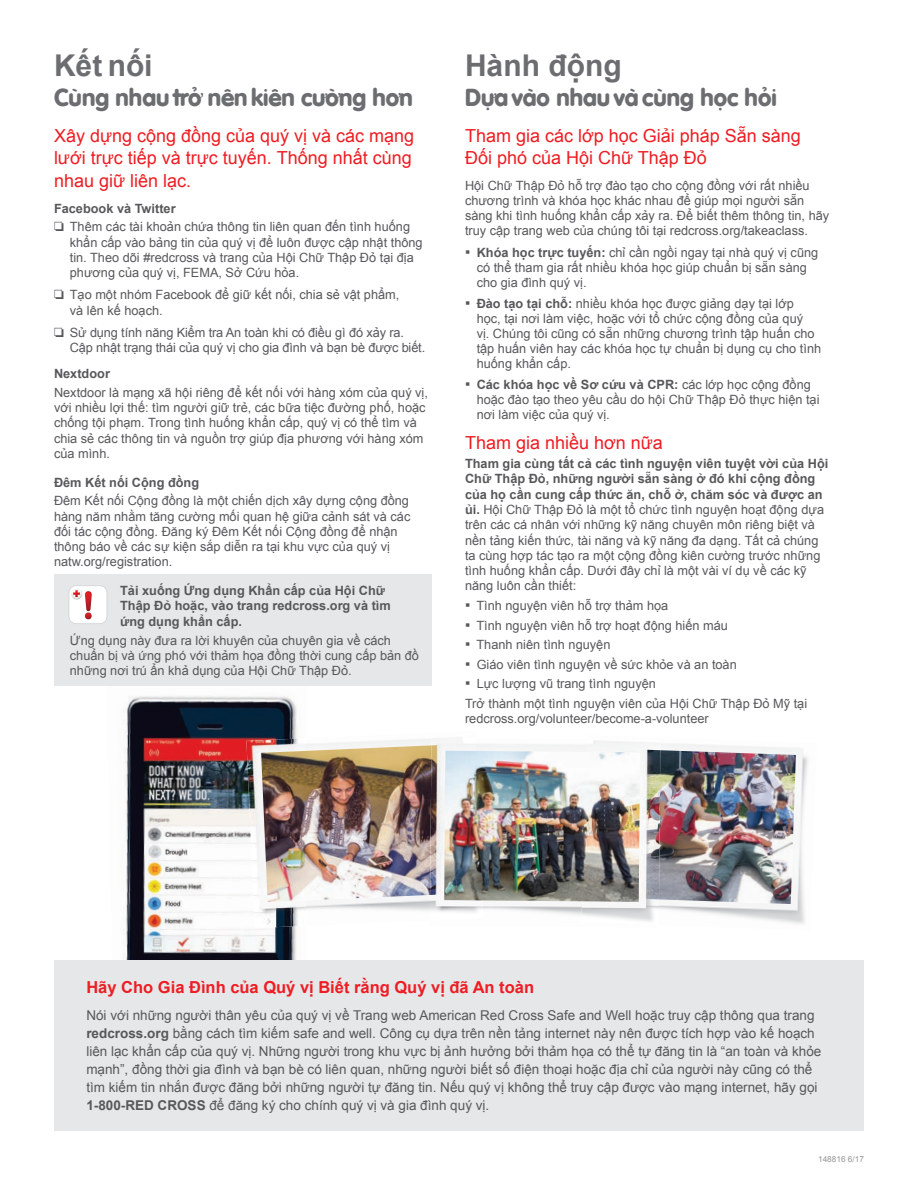
<style>
.page{position:relative;width:918px;height:1188px;background:#fff}
.page>*{position:absolute;margin:0;border:0;box-sizing:border-box;transform-origin:0 0}
.t1{font:700 30px "Arial";color:#6c6d70}
.t2{font:800 24px "Vogue";color:#6c6d70}
.t3{font:18px/22.5px "Arial";color:#ee1d23}
.t4{font:700 16.5px "Arial";color:#ee1d23}
.t5{font:13.5px/18px "Arial";color:#57585a}
.t6{font:12.75px/15.3px "Arial";color:#57585a}
.t7{font:700 12.75px/15.3px "Arial";color:#57585a}
.t8{font:8.25px "Arial";color:#939598}
.s1{font-weight:700}
.s2{font-family:"Arial Unicode MS"}
.s3{font-size:15px}
</style>
<div class="page">
<img style="left:123px;top:696px;width:174px;height:264px">
<div style="left:54px;top:574px;width:378px;height:112px;background:#e6e7e9"></div>
<svg style="left:69px;top:585px;width:38px;height:39px"></svg>
<div style="left:54px;top:960px;width:810px;height:171px;background:#e6e7e9"></div>
<img style="left:660px;top:744px;width:148px;height:180px">
<img style="left:660px;top:750px;width:136px;height:154px">
<img style="left:246px;top:738px;width:60px;height:190px">
<img style="left:261px;top:745px;width:169px;height:157px">
<img style="left:659px;top:750px;width:1px;height:149px">
<img style="left:483px;top:740px;width:176px;height:182px">
<img style="left:430px;top:738px;width:53px;height:176px">
<img style="left:430px;top:744px;width:32px;height:151px">
<img style="left:444px;top:751px;width:196px;height:151px">
<h1 class="t1" style="left:54px;top:45px;width:100px">Kết nối</h1>
<h2 class="t2" style="left:54px;top:79px;width:360px">Cùng nhau trở nên kiên cường hơn</h2>
<h3 class="t3" style="left:54px;top:124px;width:362px">Xây dựng cộng đồng của quý vị và các mạng lưới trực tiếp và trực tuyến. Thống nhất cùng nhau giữ liên lạc.</h3>
<p class="t6" style="left:54px;top:199px;width:358px;line-height:18.6px"><span class="s1">Facebook và Twitter<br></span><span class="s2">❏</span> Thêm các tài khoản chứa thông tin liên quan đến tình huống</p>
<p class="t6" style="left:70px;top:235px;width:354px">khẩn cấp vào bảng tin của quý vị để luôn được cập nhật thông tin. Theo dõi #redcross và trang của Hội Chữ Thập Đỏ tại địa phương của quý vị, FEMA, Sở Cứu hỏa.</p>
<p class="t6" style="left:70px;top:287px;width:331px;text-indent:-16px"><span class="s2">❏</span> Tạo một nhóm Facebook để giữ kết nối, chia sẻ vật phẩm, và lên kế hoạch.</p>
<p class="t6" style="left:70px;top:325px;width:357px;text-indent:-16px"><span class="s2">❏</span> Sử dụng tính năng Kiểm tra An toàn khi có điều gì đó xảy ra.<br>Cập nhật trạng thái của quý vị cho gia đình và bạn bè được biết.</p>
<p class="t7" style="left:54px;top:366px;width:57px">Nextdoor</p>
<p class="t6" style="left:54px;top:385px;width:376px">Nextdoor là mạng xã hội riêng để kết nối với hàng xóm của quý vị, với nhiều lợi thế: tìm người giữ trẻ, các bữa tiệc đường phố, hoặc chống tội phạm. Trong tình huống khẩn cấp, quý vị có thể tìm và chia sẻ các thông tin và nguồn trợ giúp địa phương với hàng xóm của mình.</p>
<p class="t7" style="left:54px;top:475px;width:147px">Đêm Kết nối Cộng đồng</p>
<p class="t6" style="left:54px;top:493px;width:358px">Đêm Kết nối Cộng đồng là một chiến dịch xây dựng cộng đồng hàng năm nhằm tăng cường mối quan hệ giữa cảnh sát và các đối tác cộng đồng. Đăng ký Đêm Kết nối Cộng đồng để nhận thông báo về các sự kiện sắp diễn ra tại khu vực của quý vị natw.org/registration.</p>
<p class="t7" style="left:120px;top:583px;width:272px">Tải xuống Ứng dụng Khẩn cấp của Hội Chữ<br>Thập Đỏ hoặc, vào trang redcross.org và tìm ứng dụng khẩn cấp.</p>
<p class="t6" style="left:70px;top:633px;width:351px">Ứng dụng này đưa ra lời khuyên của chuyên gia về cách chuẩn bị và ứng phó với thảm họa đồng thời cung cấp bản đồ những nơi trú ẩn khả dụng của Hội Chữ Thập Đỏ.</p>
<h1 class="t1" style="left:465px;top:45px;width:158px">Hành động</h1>
<h2 class="t2" style="left:465px;top:79px;width:313px">Dựa vào nhau và cùng học hỏi</h2>
<h3 class="t3" style="left:465px;top:124px;width:337px">Tham gia các lớp học Giải pháp Sẵn sàng<br>Đối phó của Hội Chữ Thập Đỏ</h3>
<p class="t6" style="left:465px;top:178px;width:366px">Hội Chữ Thập Đỏ hỗ trợ đào tạo cho cộng đồng với rất nhiều chương trình và khóa học khác nhau để giúp mọi người sẵn sàng khi tình huống khẩn cấp xảy ra. Để biết thêm thông tin, hãy truy cập trang web của chúng tôi tại redcross.org/takeaclass.</p>
<p class="t6" style="left:477px;top:245px;width:343px;text-indent:-12px"><span class="s3">▪</span> <span class="s1">Khóa học trực tuyến:</span> chỉ cần ngồi ngay tại nhà quý vị cũng có thể tham gia rất nhiều khóa học giúp chuẩn bị sẵn sàng cho gia đình quý vị.</p>
<p class="t6" style="left:477px;top:296px;width:346px;text-indent:-12px"><span class="s3">▪</span> <span class="s1">Đào tạo tại chỗ:</span> nhiều khóa học được giảng dạy tại lớp học, tại nơi làm việc, hoặc với tổ chức cộng đồng của quý<br>vị. Chúng tôi cũng có sẵn những chương trình tập huấn cho tập huấn viên hay các khóa học tự chuẩn bị dụng cụ cho tình huống khẩn cấp.</p>
<p class="t6" style="left:477px;top:377px;width:344px;text-indent:-12px"><span class="s3">▪</span> <span class="s1">Các khóa học về Sơ cứu và CPR:</span> các lớp học cộng đồng hoặc đào tạo theo yêu cầu do hội Chữ Thập Đỏ thực hiện tại nơi làm việc của quý vị.</p>
<h3 class="t3" style="left:465px;top:431px;width:199px">Tham gia nhiều hơn nữa</h3>
<p class="t6" style="left:465px;top:456px;width:365px"><span class="s1">Tham gia cùng tất cả các tình nguyện viên tuyệt vời của Hội Chữ Thập Đỏ, những người sẵn sàng ở đó khi cộng đồng của họ cần cung cấp thức ăn, chỗ ở, chăm sóc và được an ủi.</span> Hội Chữ Thập Đỏ là một tổ chức tình nguyện hoạt động dựa trên các cá nhân với những kỹ năng chuyên môn riêng biệt và nền tảng kiến thức, tài năng và kỹ năng đa dạng. Tất cả chúng ta cùng hợp tác tạo ra một cộng đồng kiên cường trước những tình huống khẩn cấp. Dưới đây chỉ là một vài ví dụ về các kỹ năng luôn cần thiết:</p>
<p class="t6" style="left:465px;top:598px;width:205px"><span class="s3">▪</span> Tình nguyện viên hỗ trợ thảm họa</p>
<p class="t6" style="left:465px;top:618px;width:264px"><span class="s3">▪</span> Tình nguyện viên hỗ trợ hoạt động hiến máu</p>
<p class="t6" style="left:465px;top:637px;width:147px"><span class="s3">▪</span> Thanh niên tình nguyện</p>
<p class="t6" style="left:465px;top:657px;width:273px"><span class="s3">▪</span> Giáo viên tình nguyện về sức khỏe và an toàn</p>
<p class="t6" style="left:465px;top:674px;width:344px;line-height:19.5px"><span class="s3">▪</span> Lực lượng vũ trang tình nguyện<br>Trở thành một tình nguyện viên của Hội Chữ Thập Đỏ Mỹ tại</p>
<p class="t6" style="left:465px;top:711px;width:245px">redcross.org/volunteer/become-a-volunteer</p>
<p class="t4" style="left:86px;top:977px;width:449px">Hãy Cho Gia Đình của Quý vị Biết rằng Quý vị đã An toàn</p>
<p class="t5" style="left:86px;top:1007px;width:737px">Nói với những người thân yêu của quý vị về Trang web American Red Cross Safe and Well hoặc truy cập thông qua trang <span class="s1">redcross.org</span> bằng cách tìm kiếm safe and well. Công cụ dựa trên nền tảng internet này nên được tích hợp vào kế hoạch liên lạc khẩn cấp của quý vị. Những người trong khu vực bị ảnh hưởng bởi thảm họa có thể tự đăng tin là “an toàn và khỏe mạnh”, đồng thời gia đình và bạn bè có liên quan, những người biết số điện thoại hoặc địa chỉ của người này cũng có thể tìm kiếm tin nhắn được đăng bởi những người tự đăng tin. Nếu quý vị không thể truy cập được vào mạng internet, hãy gọi <span class="s1">1-800-RED CROSS</span> để đăng ký cho chính quý vị và gia đình quý vị.</p>
<p class="t8" style="left:818px;top:1153px;width:47px">148816 6/17</p>
</div>
